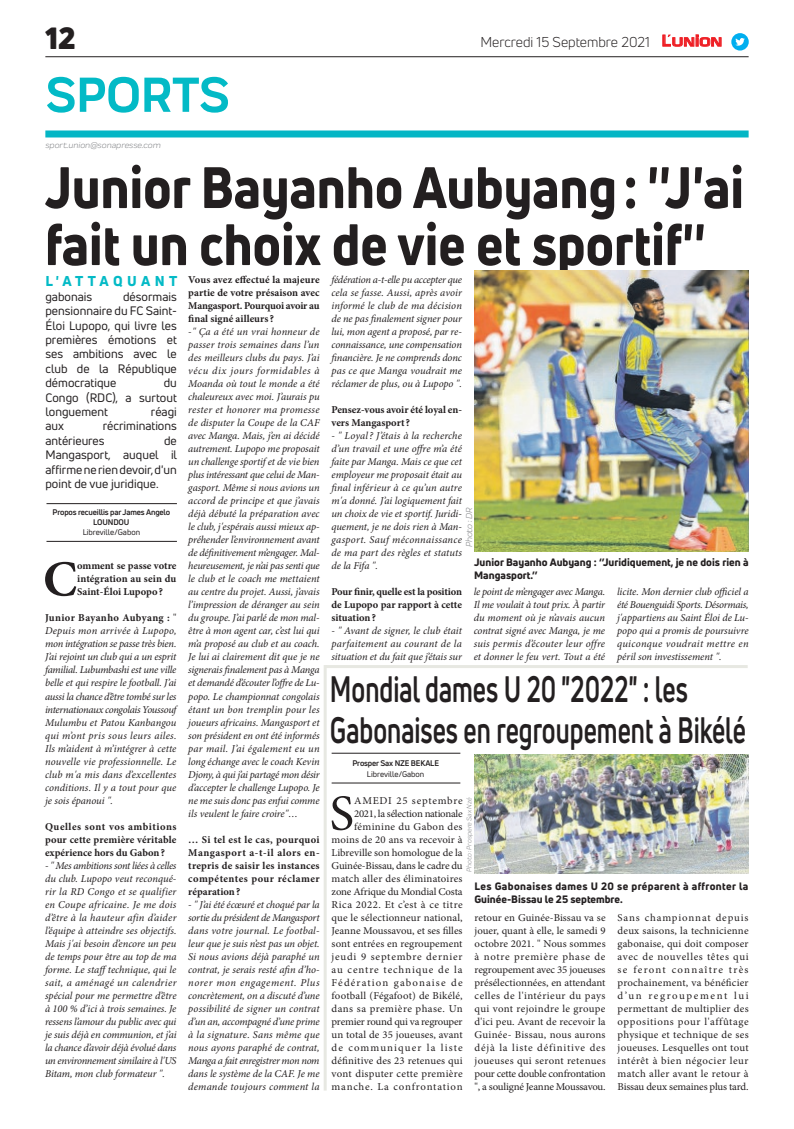
<style>
.page{position:relative;width:794px;height:1129px;background:#fff}
.page>*{position:absolute;margin:0;border:0;box-sizing:border-box;transform-origin:0 0}
.t1{font:800 57px/57px "Uni Neue";color:#231f20;scale:.9 1}
.t2{font:700 51px "Praktika";color:#03bac6}
.t3{font:50.5px "Minion Pro";color:#231f20}
.t4{font:700 50.5px "Minion Pro";color:#231f20}
.t5{font:700 36px/41px "Uni Neue";color:#231f20;scale:.7 1}
.t6{font:900 30px "Uni Neue";color:#231f20}
.t7{font:14px "Uni Neue";color:#231f20}
.t8{font:800 14px "Uni Neue";letter-spacing:.305em;color:#03bac6}
.t9{font:12px/14.4px "Uni Neue";color:#231f20;text-align:justify}
.t10{font:italic 10.5px/13px "Minion Pro";color:#231f20;text-align:justify}
.t11{font:10.5px/13px "Minion Pro";letter-spacing:.01em;color:#231f20;text-align:justify}
.t12{font:700 10.5px/13px "Minion Pro";color:#231f20;text-align:justify}
.t13{font:800 10.5px/12.6px "Uni Neue";letter-spacing:.035em;color:#231f20}
.t14{font:800 10.5px/12.6px "Uni Neue";color:#231f20}
.t15{font:italic 9px "Praktika";color:#818386}
.t16{font:700 8px/9.6px "Uni Neue";letter-spacing:-.02em;color:#231f20;text-align:center}
.t17{font:8px "Uni Neue";color:#231f20}
.t18{font:italic 7px "Praktika";color:#818386}
.s1{font-family:"Eurostile";font-weight:600;font-size:14.9px;color:#ee1d23}
.s2{font-family:"Eurostile";font-weight:600;font-size:11.4px;color:#ee1d23}
.s3{font-weight:700;font-style:normal}
.s4{font-style:normal}
</style>
<div class="page">
<hr style="left:45px;top:56px;width:703px;height:1px;background:#231f20">
<div style="left:45px;top:130px;width:703px;height:7px;background:#04b6c5"></div>
<svg style="left:662px;top:34px;width:60px;height:13px"></svg>
<div style="left:731px;top:33px;width:17px;height:18px;background:#00aeef;border-radius:50%"></div>
<svg style="left:735px;top:38px;width:10px;height:8px"></svg>
<hr style="left:332px;top:782px;width:128px;height:1px;background:#231f20">
<hr style="left:332px;top:753px;width:128px;height:1px;background:#231f20">
<img style="left:474px;top:754px;width:274px;height:119px">
<hr style="left:46px;top:540px;width:131px;height:1px;background:#231f20">
<hr style="left:46px;top:503px;width:131px;height:1px;background:#231f20">
<img style="left:475px;top:271px;width:273px;height:280px">
<hr style="left:325px;top:665px;width:422px;height:3px;background:#e7e8e2">
<hr style="left:324px;top:665px;width:3px;height:425px;background:#e7e8e2">
<h3 class="t6" style="left:45px;top:17px;width:32px">12</h3>
<h2 class="t2" style="left:46px;top:54px;width:185px">SPORTS</h2>
<p class="t15" style="left:45px;top:139px;width:117px">sport.union@sonapresse.com</p>
<h3 class="t7" style="left:480px;top:33px;width:243px">Mercredi 15 Septembre 2021 <span class="s1">L</span><span class="s2">UNION</span></h3>
<h1 class="t1" style="left:45px;top:158px;width:778px">Junior Bayanho Aubyang: ''J'ai fait un choix de vie et sportif''</h1>
<h3 class="t8" style="left:45px;top:272px;width:133px">L'ATTAQUANT</h3>
<p class="t9" style="left:45px;top:289px;width:48px">gabonais</p>
<p class="t10" style="left:331px;top:273px;width:132px">fédération a-t-elle pu accepter que cela se fasse. Aussi, après avoir informé le club de ma décision de ne pas finalement signer pour lui, mon agent a proposé, par re&shy;connaissance, une compensation financière. Je ne comprends donc pas ce que Manga voudrait me réclamer de plus, ou à Lupopo ".</p>
<p class="t12" style="left:331px;top:403px;width:132px">Pensez-vous avoir été loyal en&shy;vers Mangasport?</p>
<p class="t10" style="left:331px;top:429px;width:132px">- " Loyal? J’étais à la recherche d’un travail et une offre m’a été faite par Manga. Mais ce que cet employeur me proposait était au final inférieur à ce qu’un autre m'a donné. J’ai logiquement fait un choix de vie et sportif. Juridi&shy;quement, je ne dois rien à Man&shy;gasport. Sauf méconnaissance de ma part des règles et statuts de la Fifa ".</p>
<p class="t12" style="left:331px;top:585px;width:132px">Pour finir, quelle est la position de Lupopo par rapport à cette situation?</p>
<p class="t10" style="left:331px;top:624px;width:132px">- " Avant de signer, le club était parfaitement au courant de la situation et du fait que j’étais sur</p>
<p class="t12" style="left:188px;top:273px;width:133px">Vous avez effectué la majeure partie de votre présaison avec Mangasport. Pourquoi avoir au final signé ailleurs?</p>
<p class="t10" style="left:188px;top:325px;width:133px">-" Ça a été un vrai honneur de passer trois semaines dans l’un des meilleurs clubs du pays. J’ai vécu dix jours formidables à Moanda où tout le monde a été chaleureux avec moi. J’aurais pu rester et honorer ma promesse de disputer la Coupe de la CAF avec Manga. Mais, j’en ai décidé autrement. Lupopo me proposait un challenge sportif et de vie bien plus intéressant que celui de Man&shy;gasport. Même si nous avions un accord de principe et que j’avais déjà débuté la préparation avec le club, j'espérais aussi mieux ap&shy;préhender l’environnement avant de définitivement m’engager. Mal&shy;heureusement, je n’ai pas senti que le club et le coach me mettaient au centre du projet. Aussi, j’avais l’impression de déranger au sein du groupe. J’ai parlé de mon mal&shy;être à mon agent car, c’est lui qui m’a proposé au club et au coach.<br>Je lui ai clairement dit que je ne signerais finalement pas à Manga et demandé d’écouter l’offre de Lu&shy;popo. Le championnat congolais étant un bon tremplin pour les joueurs africains. Mangasport et son président en ont été informés par mail. J’ai également eu un long échange avec le coach Kevin Djony, à qui j’ai partagé mon désir d’accepter le challenge Lupopo. Je ne me suis donc pas enfui comme ils veulent le faire croire"…</p>
<p class="t12" style="left:188px;top:832px;width:133px">… Si tel est le cas, pourquoi Mangasport a-t-il alors en&shy;trepris de saisir les instances compétentes pour réclamer réparation?</p>
<p class="t10" style="left:188px;top:897px;width:133px">- " J’ai été écœuré et choqué par la sortie du président de Mangasport dans votre journal. Le footbal&shy;leur que je suis n’est pas un objet.<br>Si nous avions déjà paraphé un contrat, je serais resté afin d’ho&shy;norer mon engagement. Plus concrètement, on a discuté d’une possibilité de signer un contrat d’un an, accompagné d’une prime à la signature. Sans même que nous ayons paraphé de contrat, Manga a fait enregistrer mon nom dans le système de la CAF. Je me demande toujours comment la</p>
<p class="t9" style="left:45px;top:289px;width:133px;text-indent:78px">désormais pensionnaire du FC Saint-Éloi Lupopo, qui livre les premières émotions et ses ambitions avec le club de la République démocratique</p>
<p class="t9" style="left:45px;top:375px;width:133px;text-indent:118px">du Congo (RDC), a surtout longuement</p>
<p class="t9" style="left:151px;top:404px;width:27px">réagi</p>
<p class="t9" style="left:45px;top:419px;width:133px;text-indent:57px">récriminations antérieures</p>
<p class="t9" style="left:45px;top:419px;width:20px">aux</p>
<p class="t9" style="left:45px;top:433px;width:133px;text-indent:119px">de Mangasport, auquel il affirme ne rien devoir, d'un point de vue juridique.</p>
<p class="t16" style="left:52px;top:507px;width:119px">Propos recueillis par James Angelo<br>LOUNDOU</p>
<p class="t17" style="left:83px;top:527px;width:59px">Libreville/Gabon</p>
<p class="t15" style="left:463px;top:547px;width:41px;rotate:-90deg">Photo : DR</p>
<p class="t14" style="left:474px;top:556px;width:276px">Junior Bayanho Aubyang : ‘’Juridiquement, je ne dois rien à<br>Mangasport.’’</p>
<h3 class="t4" style="left:43px;top:543px;width:36px">C</h3>
<p class="t12" style="left:77px;top:559px;width:101px">omment se passe votre intégration au sein du Saint-Éloi Lupopo?</p>
<p class="t10" style="left:45px;top:611px;width:133px"><span class="s3">Junior Bayanho Aubyang :</span> <span class="s4">" </span>Depuis mon arrivée à Lupopo, mon intégration se passe très bien.<br>J’ai rejoint un club qui a un esprit familial. Lubumbashi est une ville belle et qui respire le football. J’ai aussi la chance d’être tombé sur les internationaux congolais Youssouf Mulumbu et Patou Kanbangou qui m’ont pris sous leurs ailes.<br>Ils m’aident à m’intégrer à cette nouvelle vie professionnelle. Le club m'a mis dans d’excellentes conditions. Il y a tout pour que je sois épanoui ".</p>
<p class="t12" style="left:45px;top:819px;width:133px">Quelles sont vos ambitions pour cette première véritable expérience hors du Gabon?</p>
<p class="t10" style="left:45px;top:858px;width:133px">- " Mes ambitions sont liées à celles du club. Lupopo veut reconqué&shy;rir la RD Congo et se qualifier en Coupe africaine. Je me dois d’être à la hauteur afin d’aider l’équipe à atteindre ses objectifs.<br>Mais j'ai besoin d’encore un peu de temps pour être au top de ma forme. Le stafftechnique, qui le sait, a aménagé un calendrier spécial pour me permettre d’être à 100 % d’ici à trois semaines. Je ressens l’amour du public avec qui je suis déjà en communion, et j’ai la chance d’avoir déjà évolué dans un environnement similaire à l'US Bitam, mon club formateur ".</p>
<p class="t10" style="left:474px;top:585px;width:133px">le point de m’engager avec Manga.<br>Il me voulait à tout prix. À partir du moment où je n’avais aucun contrat signé avec Manga, je me suis permis d’écouter leur offre et donner le feu vert. Tout a été</p>
<p class="t10" style="left:617px;top:585px;width:133px">licite. Mon dernier club officiel a été Bouenguidi Sports. Désormais, j'appartiens au Saint Éloi de Lu&shy;popo qui a promis de poursuivre quiconque voudrait mettre en péril son investissement ".</p>
<h3 class="t5" style="left:330px;top:668px;width:596px">Mondial dames U 20 "2022" : les<br>Gabonaises en regroupement à Bikélé</h3>
<p class="t16" style="left:352px;top:758px;width:88px">Prosper Sax NZE BEKALE</p>
<p class="t17" style="left:367px;top:768px;width:59px">Libreville/Gabon</p>
<h3 class="t3" style="left:329px;top:779px;width:26px">S</h3>
<p class="t11" style="left:332px;top:793px;width:132px;text-align:right">AMEDI 25 septembre<br>2021, la sélection nationale féminine du Gabon des moins de 20 ans va recevoir à<br>Libreville son homologue de la<br>Guinée-Bissau, dans le cadre du match aller des éliminatoires zone Afrique du Mondial Costa<br>Rica 2022. Et c’est à ce titre que le sélectionneur national,<br>Jeanne Moussavou, et ses filles sont entrées en regroupement jeudi 9 septembre dernier au centre technique de la<br>Fédération gabonaise de football (Fégafoot) de Bikélé, dans sa première phase. Un premier round qui va regrouper un total de 35 joueuses, avant de communiquer la liste définitive des 23 retenues qui vont disputer cette première manche. La confrontation</p>
<p class="t18" style="left:464px;top:871px;width:75px;rotate:-90deg">Photo : Prospere Sax Nzé</p>
<p class="t13" style="left:474px;top:879px;width:275px">Les Gabonaises dames U 20 se préparent à affronter la<br>Guinée-Bissau le 25 septembre.</p>
<p class="t11" style="left:474px;top:910px;width:132px">retour en Guinée-Bissau va se jouer, quant à elle, le samedi 9 octobre 2021. " Nous sommes à notre première phase de regroupement avec 35 joueuses présélectionnées, en attendant celles de l'intérieur du pays qui vont rejoindre le groupe d'ici peu. Avant de recevoir la Guinée- Bissau, nous aurons déjà la liste définitive des joueuses qui seront retenues pour cette double confrontation ", a souligné Jeanne Moussavou.</p>
<p class="t11" style="left:617px;top:910px;width:132px">Sans championnat depuis deux saisons, la technicienne gabonaise, qui doit composer avec de nouvelles têtes qui se feront connaître très prochainement, va bénéficier d’un regroupement lui permettant de multiplier des oppositions pour l'affûtage physique et technique de ses joueuses. Lesquelles ont tout intérêt à bien négocier leur match aller avant le retour à Bissau deux semaines plus tard.</p>
</div>
